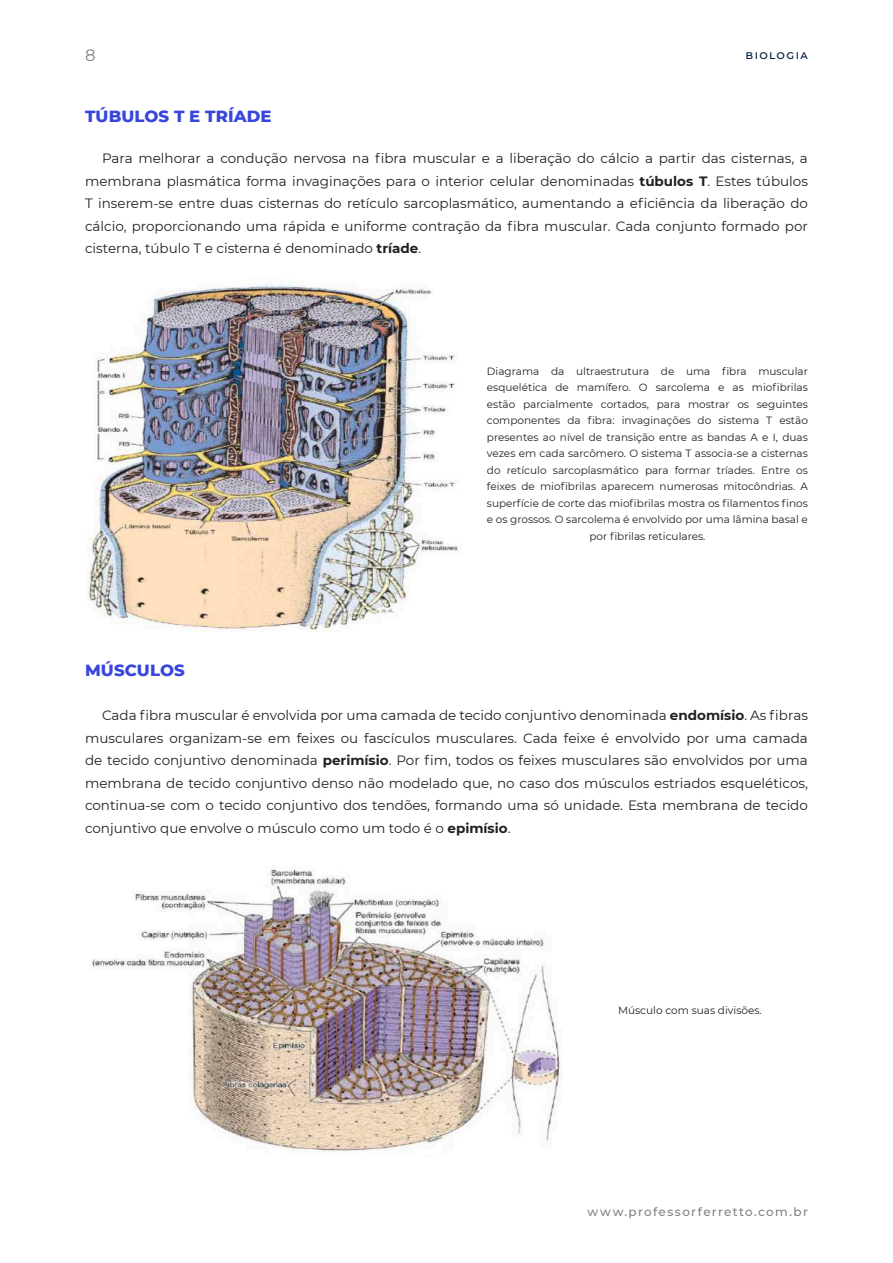
<style>
.page{position:relative;width:893px;height:1263px;background:#fff}
.page>*{position:absolute;margin:0;border:0;box-sizing:border-box;transform-origin:0 0}
.t1{font:800 16.5px "Montserrat";letter-spacing:.005em;color:#3846dc}
.t2{font:16.5px "Montserrat";color:#808285}
.t3{font:13.5px/22.5px "Montserrat";color:#231f20;text-align:justify}
.t4{font:500 12px "Montserrat";letter-spacing:.11em;color:#808285}
.t5{font:500 12px "Montserrat";letter-spacing:.11em;color:#061f3f}
.t6{font:10.5px/16.5px "Montserrat";color:#231f20;text-align:center}
.s1{font-weight:700}
</style>
<div class="page">
<img style="left:87px;top:282px;width:371px;height:349px">
<img style="left:92px;top:866px;width:471px;height:287px">
<p class="t2" style="left:85px;top:44px;width:12px">8</p>
<p class="t5" style="left:746px;top:46px;width:64px">biologia</p>
<p class="t1" style="left:85px;top:104px;width:188px">TÚBULOS T E TRÍADE</p>
<p class="t3" style="left:85px;top:147px;width:724px;text-indent:17px">Para melhorar a condução nervosa na fibra muscular e a liberação do cálcio a partir das cisternas, a membrana plasmática forma invaginações para o interior celular denominadas <span class="s1">túbulos T</span>. Estes túbulos T inserem-se entre duas cisternas do retículo sarcoplasmático, aumentando a eficiência da liberação do cálcio, proporcionando uma rápida e uniforme contração da fibra muscular. Cada conjunto formado por cisterna, túbulo T e cisterna é denominado <span class="s1">tríade</span>.</p>
<p class="t1" style="left:85px;top:658px;width:101px">MÚSCULOS</p>
<p class="t6" style="left:487px;top:363px;width:323px">Diagrama da ultraestrutura de uma fibra muscular esquelética de mamífero. O sarcolema e as miofibrilas estão parcialmente cortados, para mostrar os seguintes componentes da fibra: invaginações do sistema T estão presentes ao nível de transição entre as bandas A e I, duas vezes em cada sarcômero. O sistema T associa-se a cisternas do retículo sarcoplasmático para formar tríades. Entre os feixes de miofibrilas aparecem numerosas mitocôndrias. A superfície de corte das miofibrilas mostra os filamentos finos e os grossos. O sarcolema é envolvido por uma lâmina basal e por fibrilas reticulares.</p>
<p class="t3" style="left:85px;top:703px;width:724px;text-indent:17px">Cada fibra muscular é envolvida por uma camada de tecido conjuntivo denominada <span class="s1">endomísio</span>. As fibras musculares organizam-se em feixes ou fascículos musculares. Cada feixe é envolvido por uma camada de tecido conjuntivo denominada <span class="s1">perimísio</span>. Por fim, todos os feixes musculares são envolvidos por uma membrana de tecido conjuntivo denso não modelado que, no caso dos músculos estriados esqueléticos, continua-se com o tecido conjuntivo dos tendões, formando uma só unidade. Esta membrana de tecido conjuntivo que envolve o músculo como um todo é o <span class="s1">epimísio</span>.</p>
<p class="t6" style="left:618px;top:1001px;width:145px">Músculo com suas divisões.</p>
<p class="t4" style="left:588px;top:1203px;width:222px">www.professorferretto.com.br</p>
</div>
